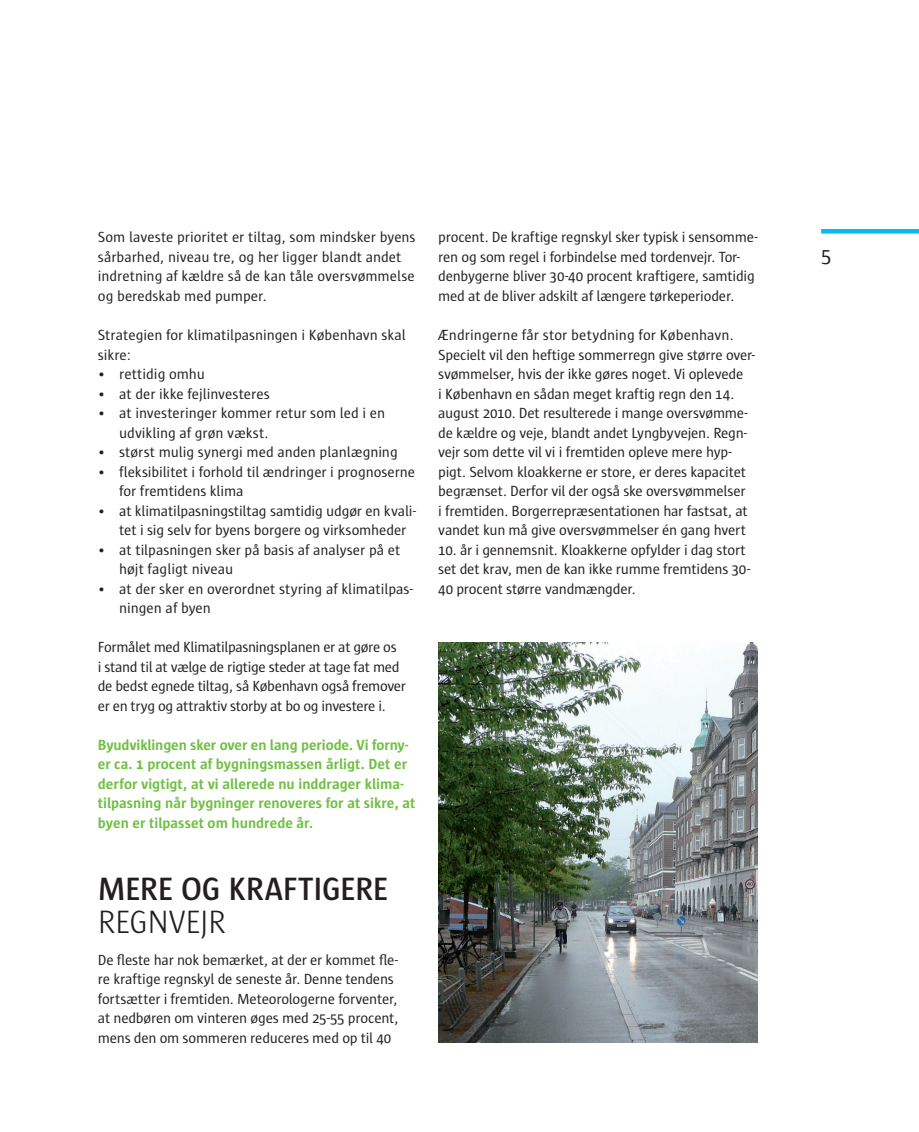
<style>
.page{position:relative;width:919px;height:1132px;background:#fff}
.page>*{position:absolute;margin:0;border:0;box-sizing:border-box;transform-origin:0 0}
.t1{font:600 33px "Sun";letter-spacing:-.005em;color:#231f20}
.t2{font:300 33px "Sun";letter-spacing:-.02em;color:#231f20}
.t3{font:21px "Sun";color:#231f20}
.t4{font:15px/19.5px "Sun";letter-spacing:-.015em;color:#231f20}
.t5{font:700 15px/19.5px "Sun";color:#71bf44}
</style>
<div class="page">
<img style="left:438px;top:642px;width:319px;height:400px">
<hr style="left:821px;top:229px;width:97px;height:4px;background:#00baf1">
<p class="t4" style="left:98px;top:228px;width:319px">Som laveste prioritet er tiltag, som mindsker byens sårbarhed, niveau tre, og her ligger blandt andet indretning af kældre så de kan tåle oversvømmelse og beredskab med pumper.</p>
<p class="t4" style="left:98px;top:326px;width:309px">Strategien for klimatilpasningen i København skal sikre:</p>
<p class="t4" style="left:98px;top:365px;width:109px">• rettidig omhu</p>
<p class="t4" style="left:98px;top:384px;width:173px">• at der ikke fejlinvesteres</p>
<p class="t4" style="left:119px;top:404px;width:268px;text-indent:-21px">• at investeringer kommer retur som led i en udvikling af grøn vækst.</p>
<p class="t4" style="left:98px;top:443px;width:301px">• størst mulig synergi med anden planlægning</p>
<p class="t4" style="left:119px;top:462px;width:297px;text-indent:-21px">• fleksibilitet i forhold til ændringer i prognoserne for fremtidens klima</p>
<p class="t4" style="left:119px;top:501px;width:298px;text-indent:-21px">• at klimatilpasningstiltag samtidig udgør en kvali&shy;tet i sig selv for byens borgere og virksomheder</p>
<p class="t4" style="left:119px;top:540px;width:283px;text-indent:-21px">• at tilpasningen sker på basis af analyser på et højt fagligt niveau</p>
<p class="t4" style="left:119px;top:579px;width:295px;text-indent:-21px">• at der sker en overordnet styring af klimatilpas&shy;ningen af byen</p>
<p class="t4" style="left:98px;top:638px;width:309px">Formålet med Klimatilpasningsplanen er at gøre os<br>i stand til at vælge de rigtige steder at tage fat med de bedst egnede tiltag, så København også fremover er en tryg og attraktiv storby at bo og investere i.</p>
<p class="t5" style="left:98px;top:735px;width:319px">Byudviklingen sker over en lang periode. Vi forny&shy;er ca. 1 procent af bygningsmassen årligt. Det er derfor vigtigt, at vi allerede nu inddrager klima&shy;tilpasning når bygninger renoveres for at sikre, at byen er tilpasset om hundrede år.</p>
<h1 class="t1" style="left:98px;top:874px;width:292px">MERE OG KRAFTIGERE</h1>
<h1 class="t2" style="left:98px;top:908px;width:129px">REGNVEJR</h1>
<p class="t4" style="left:98px;top:950px;width:302px">De fleste har nok bemærket, at der er kommet fle&shy;re kraftige regnskyl de seneste år. Denne tendens fortsætter i fremtiden. Meteorologerne forventer, at nedbøren om vinteren øges med 25-55 procent, mens den om sommeren reduceres med op til 40</p>
<p class="t4" style="left:438px;top:228px;width:321px">procent. De kraftige regnskyl sker typisk i sensomme&shy;ren og som regel i forbindelse med tordenvejr. Tor&shy;denbygerne bliver 30-40 procent kraftigere, samtidig med at de bliver adskilt af længere tørkeperioder.</p>
<p class="t4" style="left:438px;top:326px;width:318px">Ændringerne får stor betydning for København.<br>Specielt vil den heftige sommerregn give større over&shy;svømmelser, hvis der ikke gøres noget. Vi oplevede<br>i København en sådan meget kraftig regn den 14. august 2010. Det resulterede i mange oversvømme&shy;de kældre og veje, blandt andet Lyngbyvejen. Regn&shy;vejr som dette vil vi i fremtiden opleve mere hyp&shy;pigt. Selvom kloakkerne er store, er deres kapacitet begrænset. Derfor vil der også ske oversvømmelser<br>i fremtiden. Borgerrepræsentationen har fastsat, at vandet kun må give oversvømmelser én gang hvert</p>
<p class="t4" style="left:438px;top:540px;width:313px">10. år i gennemsnit. Kloakkerne opfylder i dag stort set det krav, men de kan ikke rumme fremtidens 30-<br>40 procent større vandmængder.</p>
<h2 class="t3" style="left:821px;top:246px;width:12px">5</h2>
</div>
